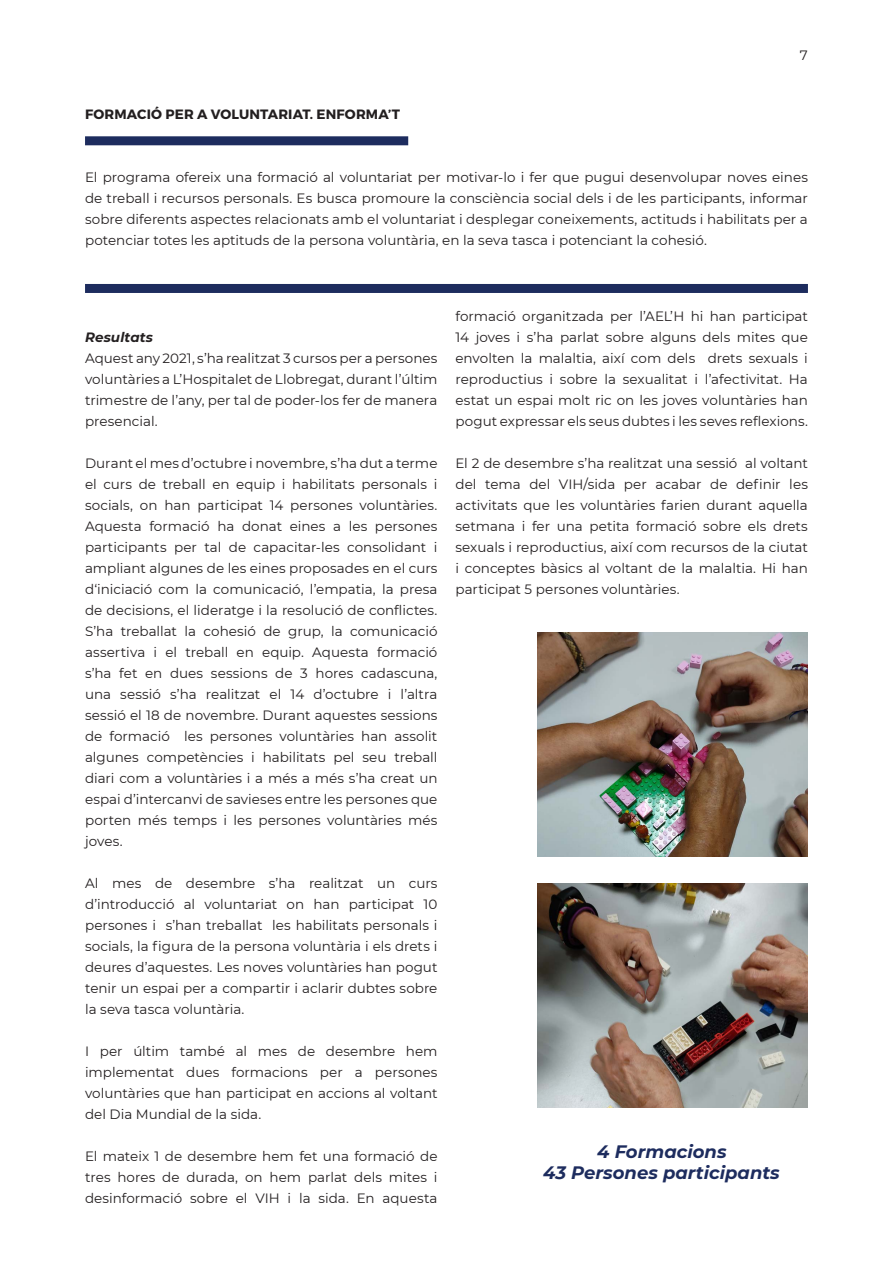
<style>
.page{position:relative;width:893px;height:1263px;background:#fff}
.page>*{position:absolute;margin:0;border:0;box-sizing:border-box;transform-origin:0 0}
.t1{font:italic 700 18px "Montserrat";color:#1d2c5e}
.Box2_BodyText_Black{font:13.5px/21px "Montserrat";color:#231f20;text-align:justify}
.Box2_Title{font:700 13.5px "Montserrat";letter-spacing:.015em;color:#231f20}
.Box2_BodyText_Black-2{font:italic 700 13.5px "Montserrat";letter-spacing:.005em;color:#231f20}
</style>
<div class="page">
<img style="left:537px;top:632px;width:271px;height:225px">
<img style="left:537px;top:883px;width:271px;height:225px">
<div style="left:85px;top:136px;width:323px;height:9px;background:#1d2c5e"></div>
<div style="left:85px;top:284px;width:723px;height:9px;background:#1d2c5e"></div>
<p class="Box2_Title" style="left:85px;top:106px;width:316px">FORMACIÓ PER A VOLUNTARIAT. ENFORMA’T</p>
<p class="Box2_BodyText_Black" style="left:800px;top:44px;width:9px">7</p>
<p class="Box2_BodyText_Black" style="left:85px;top:167px;width:724px">El programa ofereix una formació al voluntariat per motivar-lo i fer que pugui desenvolupar noves eines de treball i recursos personals. Es busca promoure la consciència social dels i de les participants, informar sobre diferents aspectes relacionats amb el voluntariat i desplegar coneixements, actituds i habilitats per a potenciar totes les aptituds de la persona voluntària, en la seva tasca i potenciant la cohesió.</p>
<p class="Box2_BodyText_Black-2" style="left:85px;top:327px;width:70px">Resultats</p>
<p class="Box2_BodyText_Black" style="left:85px;top:347px;width:354px">Aquest any 2021, s’ha realitzat 3 cursos per a persones voluntàries a L’Hospitalet de Llobregat, durant l’últim trimestre de l’any, per tal de poder-los fer de manera presencial.</p>
<p class="Box2_BodyText_Black" style="left:85px;top:452px;width:354px">Durant el mes d’octubre i novembre, s’ha dut a terme el curs de treball en equip i habilitats personals i socials, on han participat 14 persones voluntàries.<br>Aquesta formació ha donat eines a les persones participants per tal de capacitar-les consolidant i ampliant algunes de les eines proposades en el curs d‘iniciació com la comunicació, l’empatia, la presa de decisions, el lideratge i la resolució de conflictes.<br>S’ha treballat la cohesió de grup, la comunicació assertiva i el treball en equip. Aquesta formació s’ha fet en dues sessions de 3 hores cadascuna, una sessió s’ha realitzat el 14 d’octubre i l’altra sessió el 18 de novembre. Durant aquestes sessions de formació les persones voluntàries han assolit algunes competències i habilitats pel seu treball diari com a voluntàries i a més a més s’ha creat un espai d’intercanvi de savieses entre les persones que porten més temps i les persones voluntàries més joves.</p>
<p class="Box2_BodyText_Black" style="left:85px;top:872px;width:354px">Al mes de desembre s’ha realitzat un curs d’introducció al voluntariat on han participat 10 persones i s’han treballat les habilitats personals i socials, la figura de la persona voluntària i els drets i deures d’aquestes. Les noves voluntàries han pogut tenir un espai per a compartir i aclarir dubtes sobre la seva tasca voluntària.</p>
<p class="Box2_BodyText_Black" style="left:85px;top:1040px;width:354px">I per últim també al mes de desembre hem implementat dues formacions per a persones voluntàries que han participat en accions al voltant del Dia Mundial de la sida.</p>
<p class="Box2_BodyText_Black" style="left:85px;top:1145px;width:354px">El mateix 1 de desembre hem fet una formació de tres hores de durada, on hem parlat dels mites i desinformació sobre el VIH i la sida. En aquesta</p>
<p class="Box2_BodyText_Black" style="left:455px;top:305px;width:354px">formació organitzada per l’AEL’H hi han participat 14 joves i s’ha parlat sobre alguns dels mites que envolten la malaltia, així com dels drets sexuals i reproductius i sobre la sexualitat i l’afectivitat. Ha estat un espai molt ric on les joves voluntàries han pogut expressar els seus dubtes i les seves reflexions.</p>
<p class="Box2_BodyText_Black" style="left:455px;top:452px;width:354px">El 2 de desembre s’ha realitzat una sessió al voltant del tema del VIH/sida per acabar de definir les activitats que les voluntàries farien durant aquella setmana i fer una petita formació sobre els drets sexuals i reproductius, així com recursos de la ciutat i conceptes bàsics al voltant de la malaltia. Hi han participat 5 persones voluntàries.</p>
<p class="t1" style="left:597px;top:1138px;width:131px">4 Formacions</p>
<p class="t1" style="left:543px;top:1160px;width:238px">43 Persones participants</p>
</div>
